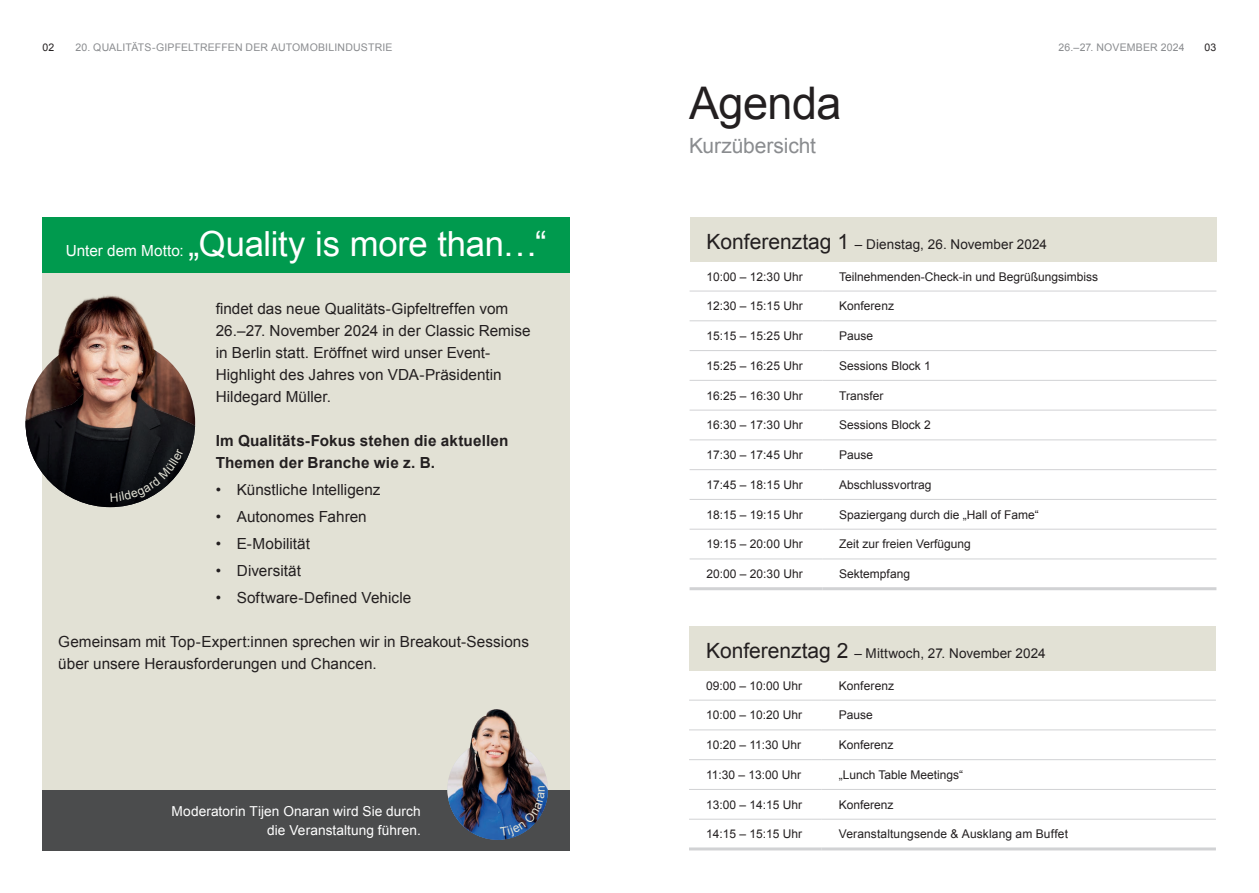
<style>
.page{position:relative;width:1259px;height:893px;background:#fff}
.page>*{position:absolute;margin:0;border:0;box-sizing:border-box;transform-origin:0 0}
.t1{font:45px "Arial";letter-spacing:-.01em;color:#231f20}
.t2{font:34.65px "Arial";letter-spacing:-.01em;color:#fff}
.t3{font:21px "Arial";letter-spacing:-.005em;color:#8a8c8f}
.t4{font:15.3px/22px "Arial";color:#231f20}
.t5{font:700 15.3px/22px "Arial";letter-spacing:.01em;color:#231f20}
.t6{font:15.3px "Arial";color:#fff}
.t7{font:13.65px/19.5px "Arial";letter-spacing:.005em;color:#fff;text-align:right}
.t8{font:13.5px "Arial";letter-spacing:.01em;color:#231f20}
.t9{font:12px "Arial";color:#231f20}
.t10{font:12px "Arial";color:#e2e1d5}
.t11{font:10.5px "Arial";letter-spacing:.015em;color:#8a8c8f}
.t12{font:10.5px "Arial";color:#231f20}
.s1{font-size:21px}
</style>
<div class="page">
<div style="left:689px;top:217px;width:527px;height:44px;background:#e2e1d5"></div>
<hr style="left:689px;top:291px;width:133px;height:1px;background:#d1d2d4">
<hr style="left:822px;top:291px;width:394px;height:1px;background:#d1d2d4">
<hr style="left:689px;top:321px;width:133px;height:1px;background:#d1d2d4">
<hr style="left:822px;top:321px;width:394px;height:1px;background:#d1d2d4">
<hr style="left:689px;top:350px;width:133px;height:1px;background:#d1d2d4">
<hr style="left:822px;top:350px;width:394px;height:1px;background:#d1d2d4">
<hr style="left:689px;top:380px;width:133px;height:1px;background:#d1d2d4">
<hr style="left:822px;top:380px;width:394px;height:1px;background:#d1d2d4">
<hr style="left:689px;top:410px;width:133px;height:1px;background:#d1d2d4">
<hr style="left:822px;top:410px;width:394px;height:1px;background:#d1d2d4">
<hr style="left:689px;top:440px;width:133px;height:1px;background:#d1d2d4">
<hr style="left:822px;top:440px;width:394px;height:1px;background:#d1d2d4">
<hr style="left:689px;top:469px;width:133px;height:1px;background:#d1d2d4">
<hr style="left:822px;top:469px;width:394px;height:1px;background:#d1d2d4">
<hr style="left:689px;top:499px;width:133px;height:1px;background:#d1d2d4">
<hr style="left:822px;top:499px;width:394px;height:1px;background:#d1d2d4">
<hr style="left:689px;top:529px;width:133px;height:1px;background:#d1d2d4">
<hr style="left:822px;top:529px;width:394px;height:1px;background:#d1d2d4">
<hr style="left:689px;top:559px;width:133px;height:1px;background:#d1d2d4">
<hr style="left:822px;top:559px;width:394px;height:1px;background:#d1d2d4">
<hr style="left:689px;top:587px;width:133px;height:3px;background:#d1d2d4">
<hr style="left:822px;top:587px;width:394px;height:3px;background:#d1d2d4">
<div style="left:43px;top:217px;width:527px;height:55px;background:#009a4e"></div>
<div style="left:43px;top:273px;width:527px;height:517px;background:#e2e1d5"></div>
<img style="left:26px;top:292px;width:169px;height:215px">
<div style="left:43px;top:790px;width:527px;height:60px;background:#4b4c4d"></div>
<img style="left:447px;top:702px;width:101px;height:138px;border-radius:50px">
<div style="left:689px;top:626px;width:527px;height:44px;background:#e2e1d5"></div>
<hr style="left:689px;top:847px;width:132px;height:3px;background:#d1d2d4">
<hr style="left:821px;top:847px;width:395px;height:3px;background:#d1d2d4">
<hr style="left:821px;top:700px;width:395px;height:1px;background:#d1d2d4">
<hr style="left:821px;top:730px;width:395px;height:1px;background:#d1d2d4">
<hr style="left:821px;top:759px;width:395px;height:1px;background:#d1d2d4">
<hr style="left:821px;top:789px;width:395px;height:1px;background:#d1d2d4">
<hr style="left:821px;top:819px;width:395px;height:1px;background:#d1d2d4">
<hr style="left:689px;top:700px;width:132px;height:1px;background:#d1d2d4">
<hr style="left:689px;top:730px;width:132px;height:1px;background:#d1d2d4">
<hr style="left:689px;top:759px;width:132px;height:1px;background:#d1d2d4">
<hr style="left:689px;top:789px;width:132px;height:1px;background:#d1d2d4">
<hr style="left:689px;top:819px;width:132px;height:1px;background:#d1d2d4">
<svg style="left:111px;top:448px;width:73px;height:53px;background:#2e2f31"></svg>
<svg style="left:500px;top:792px;width:45px;height:44px;background:#2a3f67"></svg>
<p class="t12" style="left:43px;top:40px;width:13px">02</p>
<p class="t11" style="left:75px;top:40px;width:318px">20. QUALITÄTS-GIPFELTREFFEN DER AUTOMOBILINDUSTRIE</p>
<p class="t11" style="left:1058px;top:40px;width:128px">26.–27. NOVEMBER 2024</p>
<p class="t12" style="left:1204px;top:40px;width:13px">03</p>
<h1 class="t1" style="left:689px;top:74px;width:154px">Agenda</h1>
<h3 class="t3" style="left:689px;top:132px;width:129px">Kurzübersicht</h3>
<h2 class="t2" style="left:188px;top:222px;width:360px">„Quality is more than…“</h2>
<p class="t4" style="left:216px;top:297px;width:316px">findet das neue Qualitäts-Gipfeltreffen vom 26.–27. November 2024 in der Classic Remise in Berlin statt. Eröffnet wird unser Event-Highlight des Jahres von VDA-Präsidentin Hildegard Müller.</p>
<p class="t5" style="left:216px;top:430px;width:294px">Im Qualitäts-Fokus stehen die aktuellen<br>Themen der Branche wie z. B.</p>
<p class="t4" style="left:216px;top:479px;width:166px">• Künstliche Intelligenz</p>
<p class="t4" style="left:216px;top:506px;width:153px">• Autonomes Fahren</p>
<p class="t4" style="left:216px;top:533px;width:96px">• E-Mobilität</p>
<p class="t4" style="left:216px;top:560px;width:87px">• Diversität</p>
<p class="t4" style="left:216px;top:587px;width:197px">• Software-Defined Vehicle</p>
<p class="t4" style="left:58px;top:631px;width:472px">Gemeinsam mit Top-Expert:innen sprechen wir in Breakout-Sessions über unsere Herausforderungen und Chancen.</p>
<p class="t6" style="left:66px;top:241px;width:120px">Unter dem Motto:</p>
<p class="t7" style="left:172px;top:801px;width:251px">Moderatorin Tijen Onaran wird Sie durch die Veranstaltung führen.</p>
<p class="t10" style="left:533px;top:792px;width:8px;rotate:-90deg">n</p>
<p class="t8" style="left:706px;top:235px;width:342px"><span class="s1">Konferenztag 1</span> – Dienstag, 26. November 2024</p>
<p class="t9" style="left:706px;top:268px;width:98px">10:00 – 12:30 Uhr</p>
<p class="t9" style="left:839px;top:268px;width:260px">Teilnehmenden-Check-in und Begrüßungsimbiss</p>
<p class="t9" style="left:706px;top:298px;width:98px">12:30 – 15:15 Uhr</p>
<p class="t9" style="left:839px;top:298px;width:56px">Konferenz</p>
<p class="t9" style="left:706px;top:328px;width:98px">15:15 – 15:25 Uhr</p>
<p class="t9" style="left:839px;top:328px;width:36px">Pause</p>
<p class="t9" style="left:706px;top:358px;width:98px">15:25 – 16:25 Uhr</p>
<p class="t9" style="left:839px;top:358px;width:93px">Sessions Block 1</p>
<p class="t9" style="left:706px;top:387px;width:98px">16:25 – 16:30 Uhr</p>
<p class="t9" style="left:839px;top:387px;width:46px">Transfer</p>
<p class="t9" style="left:706px;top:417px;width:98px">16:30 – 17:30 Uhr</p>
<p class="t9" style="left:839px;top:417px;width:93px">Sessions Block 2</p>
<p class="t9" style="left:706px;top:447px;width:98px">17:30 – 17:45 Uhr</p>
<p class="t9" style="left:839px;top:447px;width:36px">Pause</p>
<p class="t9" style="left:706px;top:477px;width:98px">17:45 – 18:15 Uhr</p>
<p class="t9" style="left:839px;top:477px;width:94px">Abschlussvortrag</p>
<p class="t9" style="left:706px;top:507px;width:98px">18:15 – 19:15 Uhr</p>
<p class="t9" style="left:839px;top:507px;width:201px">Spaziergang durch die „Hall of Fame“</p>
<p class="t9" style="left:706px;top:536px;width:98px">19:15 – 20:00 Uhr</p>
<p class="t9" style="left:839px;top:536px;width:133px">Zeit zur freien Verfügung</p>
<p class="t9" style="left:706px;top:566px;width:98px">20:00 – 20:30 Uhr</p>
<p class="t9" style="left:839px;top:566px;width:72px">Sektempfang</p>
<p class="t8" style="left:706px;top:644px;width:341px"><span class="s1">Konferenztag 2</span> – Mittwoch, 27. November 2024</p>
<p class="t9" style="left:706px;top:677px;width:98px">09:00 – 10:00 Uhr</p>
<p class="t9" style="left:838px;top:677px;width:57px">Konferenz</p>
<p class="t9" style="left:706px;top:707px;width:98px">10:00 – 10:20 Uhr</p>
<p class="t9" style="left:838px;top:707px;width:36px">Pause</p>
<p class="t9" style="left:706px;top:737px;width:97px">10:20 – 11:30 Uhr</p>
<p class="t9" style="left:838px;top:737px;width:56px">Konferenz</p>
<p class="t9" style="left:706px;top:767px;width:97px">11:30 – 13:00 Uhr</p>
<p class="t9" style="left:838px;top:767px;width:126px">„Lunch Table Meetings“</p>
<p class="t9" style="left:706px;top:797px;width:98px">13:00 – 14:15 Uhr</p>
<p class="t9" style="left:838px;top:797px;width:56px">Konferenz</p>
<p class="t9" style="left:706px;top:826px;width:98px">14:15 – 15:15 Uhr</p>
<p class="t9" style="left:838px;top:826px;width:231px">Veranstaltungsende &amp; Ausklang am Buffet</p>
</div>
